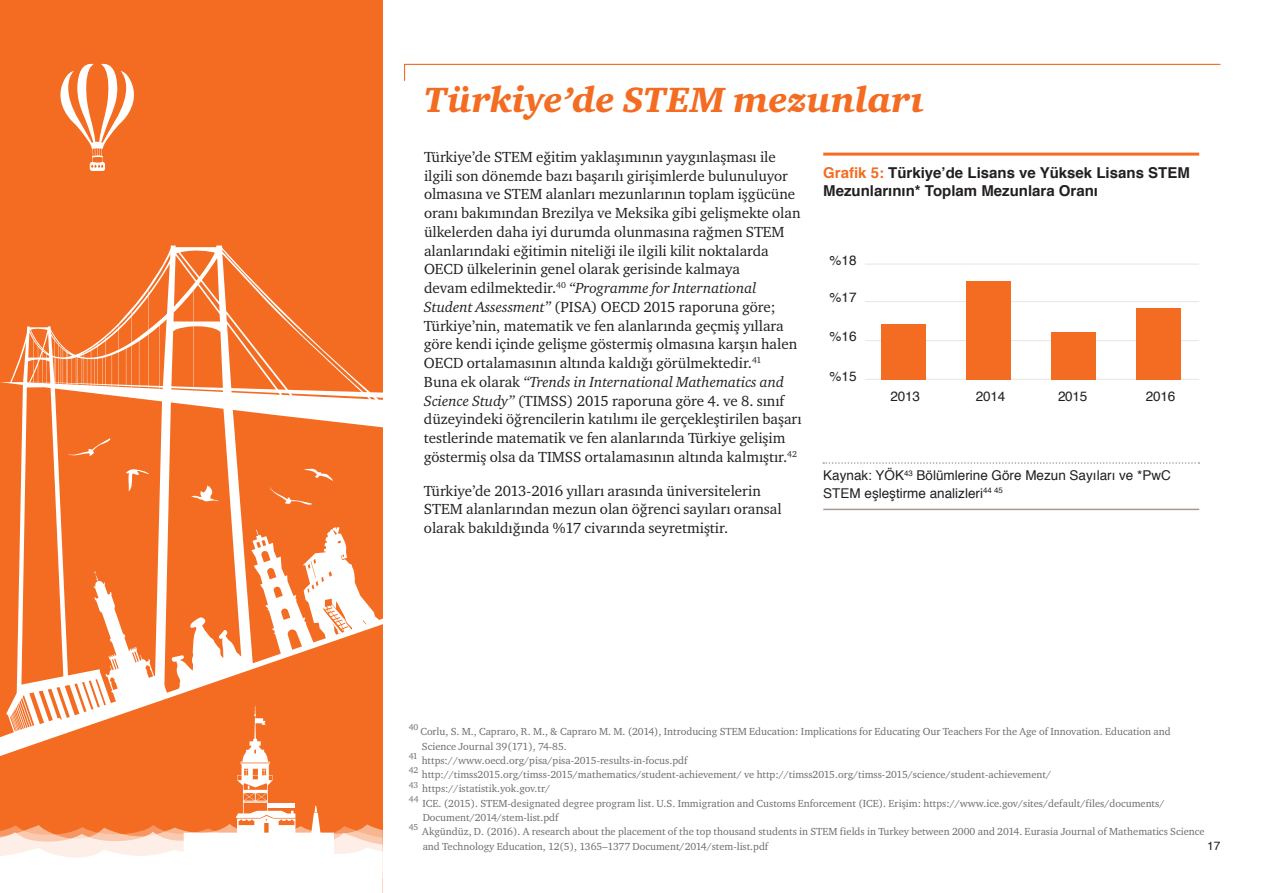
<style>
.page{position:relative;width:1263px;height:893px;background:#fff}
.page>*{position:absolute;margin:0;border:0;box-sizing:border-box;transform-origin:0 0}
.t1{font:italic 900 36px "ITC Charter Com";letter-spacing:.005em;color:#f36c21}
.t2{font:15px/18.8px "ITC Charter Com Rergular";color:#231f20}
.t3{font:italic 15px "ITC Charter Com";color:#231f20}
.t4{font:700 15px/18px "Helvetica";color:#231f20}
.t5{font:13.5px/17.2px "Helvetica";color:#231f20}
.t6{font:12px "Helvetica";color:#231f20}
.t7{font:10.5px/14.2px "ITC Charter Com Rergular";color:#6c6d70}
.t8{font:8.7px "ITC Charter Com Rergular";color:#6c6d70}
.s1{font-family:"ITC Charter Com Rergular";font-style:normal}
.s2{font-family:"ITC Charter Com";font-style:italic}
.s3{color:#f36c21}
</style>
<div class="page">
<hr style="left:865px;top:263px;width:334px;height:2px;background:#ece8e6">
<hr style="left:865px;top:301px;width:334px;height:1px;background:#ece8e6">
<hr style="left:865px;top:340px;width:334px;height:1px;background:#ece8e6">
<hr style="left:865px;top:379px;width:334px;height:1px;background:#ece8e6">
<div style="left:0;top:0;width:383px;height:893px;background:#f36c21"></div>
<svg style="left:404px;top:63px;width:817px;height:18px"></svg>
<hr style="left:823px;top:153px;width:376px;height:3px;background:#f36c21">
<svg style="left:823px;top:462px;width:376px;height:2px"></svg>
<hr style="left:823px;top:509px;width:376px;height:1px;background:#a79b91">
<svg style="left:60px;top:63px;width:74px;height:108px"></svg>
<svg style="left:0;top:246px;width:383px;height:281px"></svg>
<svg style="left:191px;top:485px;width:28px;height:16px"></svg>
<svg style="left:304px;top:469px;width:29px;height:12px"></svg>
<svg style="left:270px;top:487px;width:42px;height:18px"></svg>
<svg style="left:126px;top:469px;width:24px;height:22px"></svg>
<svg style="left:68px;top:438px;width:42px;height:18px"></svg>
<svg style="left:0;top:527px;width:383px;height:366px"></svg>
<div style="left:881px;top:325px;width:45px;height:55px;background:#f36c21"></div>
<div style="left:1136px;top:308px;width:45px;height:72px;background:#f36c21"></div>
<div style="left:1051px;top:332px;width:45px;height:48px;background:#f36c21"></div>
<div style="left:966px;top:282px;width:45px;height:98px;background:#f36c21"></div>
<h1 class="t1" style="left:424px;top:78px;width:501px">Türkiye’de STEM mezunları</h1>
<p class="t2" style="left:424px;top:147px;width:378px">Türkiye’de STEM eğitim yaklaşımının yaygınlaşması ile ilgili son dönemde bazı başarılı girişimlerde bulunuluyor olmasına ve STEM alanları mezunlarının toplam işgücüne oranı bakımından Brezilya ve Meksika gibi gelişmekte olan ülkelerden daha iyi durumda olunmasına rağmen STEM alanlarındaki eğitimin niteliği ile ilgili kilit noktalarda OECD ülkelerinin genel olarak gerisinde kalmaya</p>
<p class="t3" style="left:424px;top:279px;width:334px"><span class="s1">devam edilmektedir.</span><sup>40</sup> “Programme for International</p>
<p class="t2" style="left:424px;top:297px;width:375px"><span class="s2">Student Assessment”</span> (PISA) OECD 2015 raporuna göre; Türkiye’nin, matematik ve fen alanlarında geçmiş yıllara göre kendi içinde gelişme göstermiş olmasına karşın halen OECD ortalamasının altında kaldığı görülmektedir.<sup>41</sup></p>
<p class="t3" style="left:424px;top:373px;width:362px"><span class="s1">Buna ek olarak</span> “Trends in International Mathematics and</p>
<p class="t2" style="left:424px;top:391px;width:379px"><span class="s2">Science Study”</span> (TIMSS) 2015 raporuna göre 4. ve 8. sınıf düzeyindeki öğrencilerin katılımı ile gerçekleştirilen başarı testlerinde matematik ve fen alanlarında Türkiye gelişim göstermiş olsa da TIMSS ortalamasının altında kalmıştır.<sup>42</sup></p>
<p class="t2" style="left:424px;top:481px;width:359px">Türkiye’de 2013-2016 yılları arasında üniversitelerin<br>STEM alanlarından mezun olan öğrenci sayıları oransal olarak bakıldığında %17 civarında seyretmiştir.</p>
<p class="t4" style="left:823px;top:163px;width:368px"><span class="s3">Grafik 5:</span> Türkiye’de Lisans ve Yüksek Lisans STEM<br>Mezunlarının* Toplam Mezunlara Oranı</p>
<p class="t5" style="left:830px;top:252px;width:29px">%18</p>
<p class="t5" style="left:830px;top:289px;width:29px">%17</p>
<p class="t5" style="left:830px;top:328px;width:29px">%16</p>
<p class="t5" style="left:830px;top:368px;width:29px">%15</p>
<p class="t5" style="left:890px;top:388px;width:31px">2013</p>
<p class="t5" style="left:976px;top:388px;width:31px">2014</p>
<p class="t5" style="left:1058px;top:388px;width:31px">2015</p>
<p class="t5" style="left:1146px;top:388px;width:31px">2016</p>
<p class="t5" style="left:823px;top:467px;width:349px">Kaynak: YÖK<sup>43</sup> Bölümlerine Göre Mezun Sayıları ve *PwC<br>STEM eşleştirme analizleri<sup>44</sup> <sup>45</sup></p>
<p class="t8" style="left:409px;top:722px;width:11px">40</p>
<p class="t7" style="left:420px;top:725px;width:752px">Corlu, S. M., Capraro, R. M., &amp; Capraro M. M. (2014), Introducing STEM Education: Implications for Educating Our Teachers For the Age of Innovation. Education and<br>Science Journal 39(171), 74-85.</p>
<p class="t8" style="left:409px;top:751px;width:11px">41</p>
<p class="t7" style="left:422px;top:753px;width:267px">https://www.oecd.org/pisa/pisa-2015-results-in-focus.pdf</p>
<p class="t8" style="left:409px;top:765px;width:11px">42</p>
<p class="t7" style="left:422px;top:767px;width:631px">http://timss2015.org/timss-2015/mathematics/student-achievement/ ve http://timss2015.org/timss-2015/science/student-achievement/</p>
<p class="t8" style="left:409px;top:779px;width:11px">43</p>
<p class="t7" style="left:422px;top:782px;width:129px">https://istatistik.yok.gov.tr/</p>
<p class="t8" style="left:409px;top:793px;width:11px">44</p>
<p class="t7" style="left:422px;top:796px;width:743px">ICE. (2015). STEM-designated degree program list. U.S. Immigration and Customs Enforcement (ICE). Erişim: https://www.ice.gov/sites/default/files/documents/<br>Document/2014/stem-list.pdf</p>
<p class="t8" style="left:409px;top:822px;width:11px">45</p>
<p class="t7" style="left:422px;top:824px;width:784px">Akgündüz, D. (2016). A research about the placement of the top thousand students in STEM fields in Turkey between 2000 and 2014. Eurasia Journal of Mathematics Science and Technology Education, 12(5), 1365–1377 Document/2014/stem-list.pdf</p>
<p class="t6" style="left:1207px;top:836px;width:15px">17</p>
</div>
